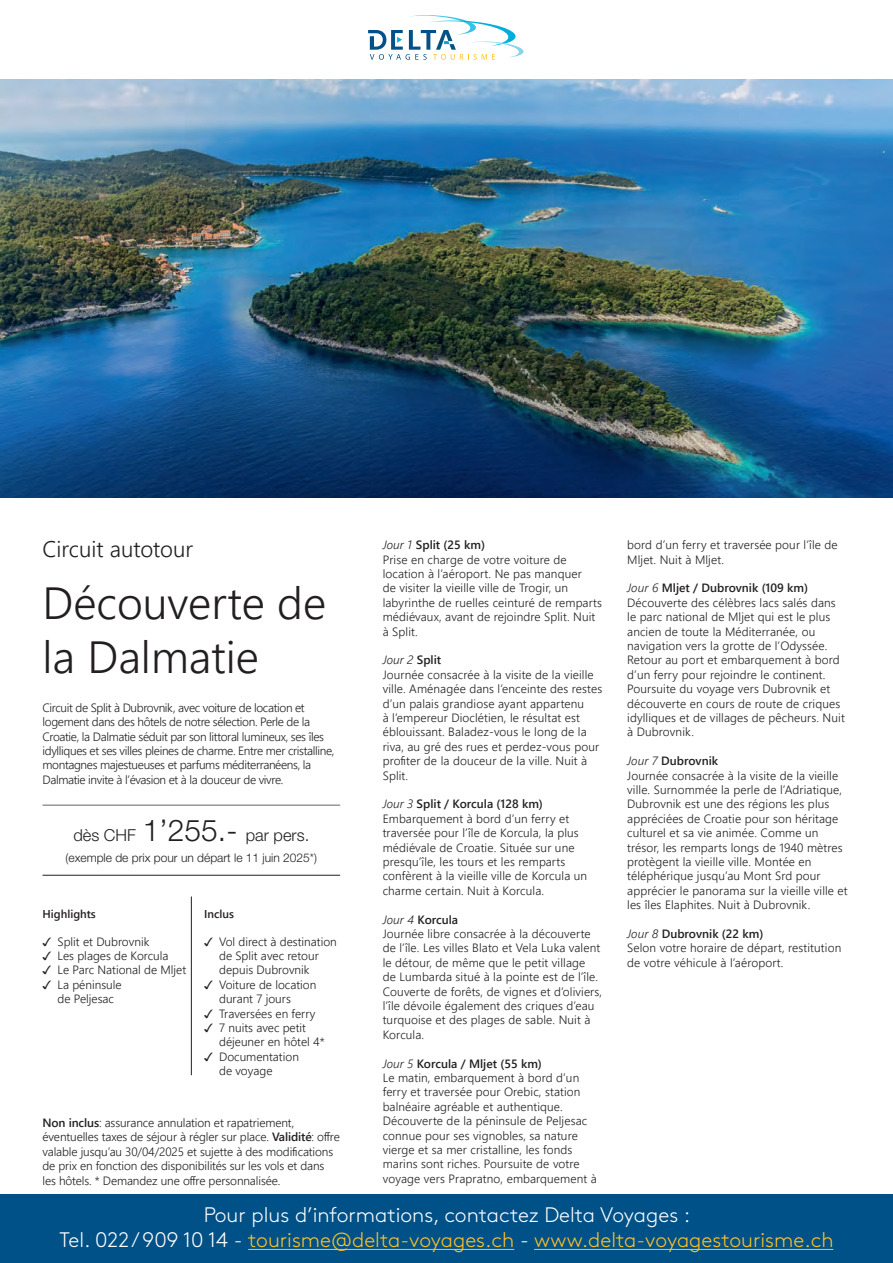
<style>
.page{position:relative;width:893px;height:1263px;background:#fff}
.page>*{position:absolute;margin:0;border:0;box-sizing:border-box;transform-origin:0 0}
.t1{font:300 45px/54px "Segoe UI";color:#231f20}
.t2{font:300 22.5px "Segoe UI";color:#231f20}
.t3{font:300 21px/25.2px "Brown";color:#fff;text-align:center}
.t4{font:300 16.5px "Helvetica Neue";color:#231f20}
.t5{font:300 12px/14.4px "Segoe UI";letter-spacing:.01em;color:#231f20}
.t6{font:300 12px/14.4px "Segoe UI";letter-spacing:-.03em;color:#231f20}
.t7{font:300 12px/14.4px "Segoe UI";letter-spacing:-.01em;color:#231f20}
.t8{font:300 12px "Helvetica Neue";color:#231f20}
.t9{font:600 11.4px "Segoe UI";color:#231f20}
.s1{font-size:30px}
.s2{font-family:"Monotype Sorts";font-weight:400}
.s3{font-weight:600}
.s4{font-style:italic}
.s5{color:#fec126}
</style>
<div class="page">
<img style="left:0;top:79px;width:893px;height:419px">
<hr style="left:43px;top:805px;width:297px;height:1px;background:#636366">
<hr style="left:43px;top:875px;width:297px;height:1px;background:#231f20">
<hr style="left:191px;top:896px;width:1px;height:179px;background:#231f20">
<div style="left:0;top:1195px;width:893px;height:68px;background:#005187"></div>
<hr style="left:248px;top:1249px;width:266px;height:1px;background:#fec126">
<hr style="left:534px;top:1249px;width:299px;height:1px;background:#fec126">
<svg style="left:368px;top:15px;width:156px;height:45px"></svg>
<h2 class="t2" style="left:43px;top:531px;width:152px">Circuit autotour</h2>
<h1 class="t1" style="left:43px;top:575px;width:285px">Découverte de la Dalmatie</h1>
<p class="t6" style="left:43px;top:700px;width:293px">Circuit de Split à Dubrovnik, avec voiture de location et logement dans des hôtels de notre sélection. Perle de la Croatie, la Dalmatie séduit par son littoral lumineux, ses îles idylliques et ses villes pleines de charme. Entre mer cristalline, montagnes majestueuses et parfums méditerranéens, la Dalmatie invite à l’évasion et à la douceur de vivre.</p>
<h3 class="t4" style="left:73px;top:825px;width:237px">dès CHF <span class="s1">1’255.-</span> par pers.</h3>
<p class="t8" style="left:66px;top:851px;width:253px">(exemple de prix pour un départ le 11 juin 2025*)</p>
<p class="t9" style="left:43px;top:904px;width:55px">Highlights</p>
<p class="t5" style="left:43px;top:934px;width:108px"><span class="s2">3</span> Split et Dubrovnik</p>
<p class="t5" style="left:43px;top:948px;width:128px"><span class="s2">3</span> Les plages de Korcula</p>
<p class="t5" style="left:43px;top:963px;width:145px"><span class="s2">3</span> Le Parc National de Mljet</p>
<p class="t5" style="left:43px;top:977px;width:81px"><span class="s2">3</span> La péninsule</p>
<p class="t5" style="left:58px;top:991px;width:58px">de Peljesac</p>
<p class="t9" style="left:204px;top:904px;width:31px">Inclus</p>
<p class="t5" style="left:204px;top:934px;width:134px"><span class="s2">3</span> Vol direct à destination</p>
<p class="t5" style="left:219px;top:948px;width:101px">de Split avec retour</p>
<p class="t5" style="left:219px;top:963px;width:92px">depuis Dubrovnik</p>
<p class="t5" style="left:204px;top:977px;width:114px"><span class="s2">3</span> Voiture de location</p>
<p class="t5" style="left:219px;top:991px;width:73px">durant 7 jours</p>
<p class="t5" style="left:204px;top:1006px;width:113px"><span class="s2">3</span> Traversées en ferry</p>
<p class="t5" style="left:204px;top:1020px;width:104px"><span class="s2">3</span> 7 nuits avec petit</p>
<p class="t5" style="left:219px;top:1035px;width:107px">déjeuner en hôtel 4*</p>
<p class="t5" style="left:204px;top:1049px;width:96px"><span class="s2">3</span> Documentation</p>
<p class="t5" style="left:219px;top:1063px;width:55px">de voyage</p>
<p class="t7" style="left:43px;top:1115px;width:299px"><span class="s3">Non inclus</span>: assurance annulation et rapatriement, éventuelles taxes de séjour à régler sur place. <span class="s3">Validité</span>: offre valable jusqu’au 30/04/2025 et sujette à des modifications de prix en fonction des disponibilités sur les vols et dans les hôtels. * Demandez une offre personnalisée.</p>
<p class="t5" style="left:383px;top:537px;width:221px"><span class="s4">Jour 1</span> <span class="s3">Split (25 km)<br></span>Prise en charge de votre voiture de location à l’aéroport. Ne pas manquer<br>de visiter la vieille ville de Trogir, un labyrinthe de ruelles ceinturé de remparts médiévaux, avant de rejoindre Split. Nuit à Split.</p>
<p class="t5" style="left:383px;top:652px;width:221px"><span class="s4">Jour 2</span> <span class="s3">Split<br></span>Journée consacrée à la visite de la vieille ville. Aménagée dans l’enceinte des restes d’un palais grandiose ayant appartenu<br>à l’empereur Dioclétien, le résultat est éblouissant. Baladez-vous le long de la riva, au gré des rues et perdez-vous pour profiter de la douceur de la ville. Nuit à Split.</p>
<p class="t5" style="left:383px;top:796px;width:206px"><span class="s4">Jour 3</span> <span class="s3">Split / Korcula (128 km)<br></span>Embarquement à bord d’un ferry et traversée pour l’île de Korcula, la plus médiévale de Croatie. Située sur une presqu’île, les tours et les remparts confèrent à la vieille ville de Korcula un charme certain. Nuit à Korcula.</p>
<p class="t5" style="left:383px;top:912px;width:221px"><span class="s4">Jour 4</span> <span class="s3">Korcula<br></span>Journée libre consacrée à la découverte de l’île. Les villes Blato et Vela Luka valent le détour, de même que le petit village<br>de Lumbarda situé à la pointe est de l’île.<br>Couverte de forêts, de vignes et d’oliviers, l’île dévoile également des criques d’eau turquoise et des plages de sable. Nuit à Korcula.</p>
<p class="t5" style="left:383px;top:1056px;width:216px"><span class="s4">Jour 5</span> <span class="s3">Korcula / Mljet (55 km)<br></span>Le matin, embarquement à bord d’un ferry et traversée pour Orebic, station balnéaire agréable et authentique.<br>Découverte de la péninsule de Peljesac connue pour ses vignobles, sa nature vierge et sa mer cristalline, les fonds marins sont riches. Poursuite de votre voyage vers Prapratno, embarquement à</p>
<p class="t5" style="left:627px;top:537px;width:212px">bord d’un ferry et traversée pour l’île de<br>Mljet. Nuit à Mljet.</p>
<p class="t5" style="left:627px;top:580px;width:219px"><span class="s4">Jour 6</span> <span class="s3">Mljet / Dubrovnik (109 km)<br></span>Découverte des célèbres lacs salés dans le parc national de Mljet qui est le plus ancien de toute la Méditerranée, ou navigation vers la grotte de l’Odyssée.<br>Retour au port et embarquement à bord d’un ferry pour rejoindre le continent.<br>Poursuite du voyage vers Dubrovnik et découverte en cours de route de criques idylliques et de villages de pêcheurs. Nuit à Dubrovnik.</p>
<p class="t5" style="left:627px;top:753px;width:222px"><span class="s4">Jour 7</span> <span class="s3">Dubrovnik<br></span>Journée consacrée à la visite de la vieille ville. Surnommée la perle de l’Adriatique, Dubrovnik est une des régions les plus appréciées de Croatie pour son héritage culturel et sa vie animée. Comme un trésor, les remparts longs de 1940 mètres protègent la vieille ville. Montée en téléphérique jusqu’au Mont Srd pour apprécier le panorama sur la vieille ville et les îles Elaphites. Nuit à Dubrovnik.</p>
<p class="t5" style="left:627px;top:926px;width:216px"><span class="s4">Jour 8</span> <span class="s3">Dubrovnik (22 km)<br></span>Selon votre horaire de départ, restitution de votre véhicule à l’aéroport.</p>
<h3 class="t3" style="left:60px;top:1201px;width:775px">Pour plus d’informations, contactez Delta Voyages :<br>Tel. 022 / 909 10 14 - <span class="s5">tourisme@delta-voyages.ch</span> - <span class="s5">www.delta-voyagestourisme.ch</span></h3>
</div>
